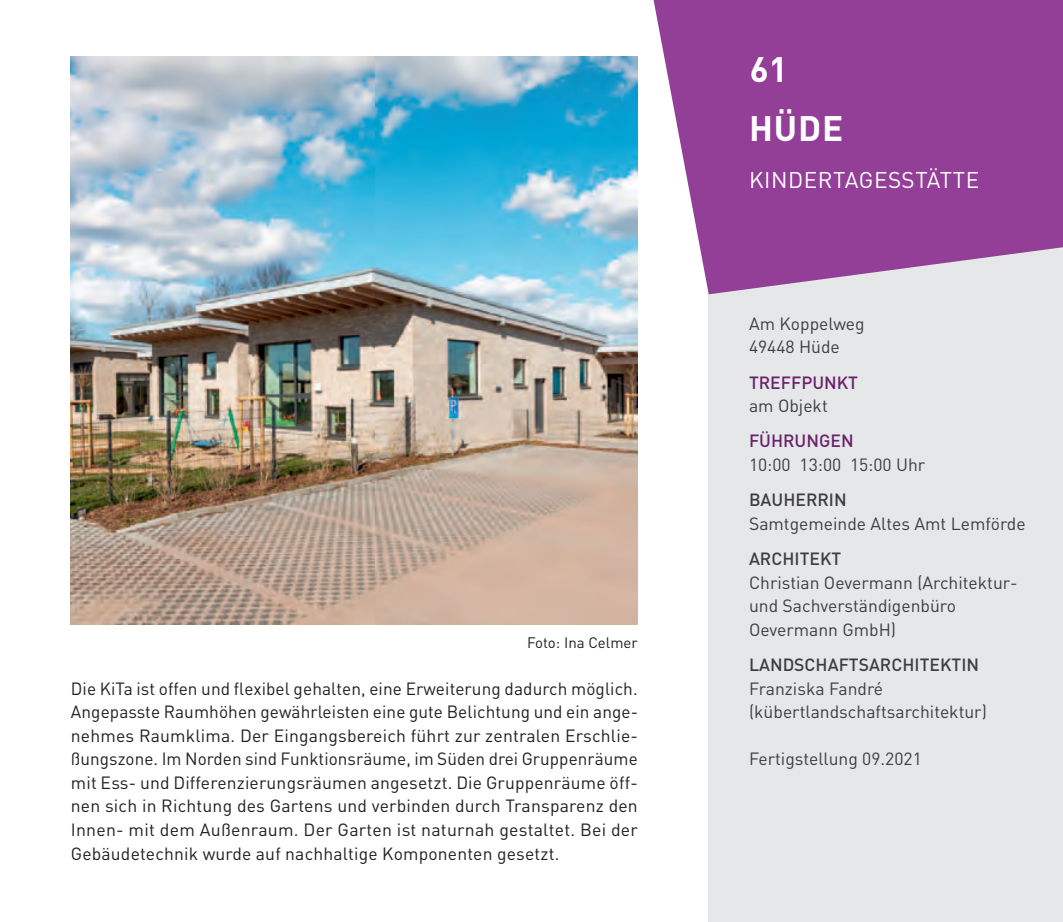
<style>
.page{position:relative;width:1063px;height:922px;background:#fff}
.page>*{position:absolute;margin:0;border:0;box-sizing:border-box;transform-origin:0 0}
.t1{font:700 35px "DIN";color:#fff}
.t2{font:22.5px "DIN";letter-spacing:.025em;color:#fff}
.t3{font:17.5px/23.5px "DIN";letter-spacing:.01em;color:#231f20;text-align:justify}
.t4{font:17.5px/23.5px "DIN";color:#3e3e3f}
.t5{font:500 17.5px "DIN";color:#3e3e3f}
.t6{font:500 17.5px "DIN";color:#69226c}
.t7{font:15px "DIN";color:#231f20}
</style>
<div class="page">
<div style="left:709px;top:234px;width:354px;height:687px;background:#e6e7e9"></div>
<svg style="left:654px;top:0;width:409px;height:294px;fill:#933e97"></svg>
<img style="left:71px;top:57px;width:567px;height:567px">
<p class="t7" style="left:527px;top:632px;width:112px">Foto: I na Celmer</p>
<p class="t3" style="left:71px;top:676px;width:569px">Die KiTa ist offen und flexibel gehalten, eine Erweiterung dadurch möglich.<br>Angepasste Raumhöhen gewährleisten eine gute Belichtung und ein ange&shy;nehmes Raumklima. Der Eingangsbereich führt zur zentralen Erschlie&shy;ßungszone. I m Norden sind Funktionsräume, im Süden drei Gruppenräume mit Ess- und Differenzierungsräumen angesetzt. Die Gruppenräume öff&shy;nen sich in Richtung des Gartens und verbinden durch Transparenz den I nnen- mit dem Außenraum. Der Garten ist naturnah gestaltet. Bei der Gebäudetechnik wurde auf nachhaltige Komponenten gesetzt.</p>
<h1 class="t1" style="left:750px;top:47px;width:40px">61</h1>
<h1 class="t1" style="left:749px;top:106px;width:96px">Hüde</h1>
<p class="t2" style="left:749px;top:166px;width:232px">Kin dertag esstätte</p>
<p class="t4" style="left:749px;top:311px;width:117px">Am Koppelweg<br>49448 H üde</p>
<p class="t6" style="left:749px;top:371px;width:111px">TREFFPUNKT</p>
<p class="t4" style="left:749px;top:393px;width:80px">am Objekt</p>
<p class="t6" style="left:749px;top:430px;width:106px">FÜHRUNGEN</p>
<p class="t4" style="left:749px;top:452px;width:178px">10:00 13:00 15:00 Uhr</p>
<p class="t5" style="left:749px;top:488px;width:99px">BAUHERRIN</p>
<p class="t4" style="left:749px;top:511px;width:278px">Samtgemeinde Altes Amt Lemförde</p>
<p class="t5" style="left:749px;top:547px;width:94px">ARCHITEKT</p>
<p class="t4" style="left:749px;top:570px;width:270px">Christian Oevermann (Architektur&shy;und Sachverständigenbüro<br>Oevermann GmbH)</p>
<p class="t5" style="left:749px;top:653px;width:232px">LANDSCHAFTSARCHITEKTIN</p>
<p class="t4" style="left:749px;top:676px;width:239px">Franziska Fandré (kübertlandschaftsarchitektur)</p>
<p class="t4" style="left:749px;top:746px;width:174px">Fertigstellung 09.2021</p>
</div>
